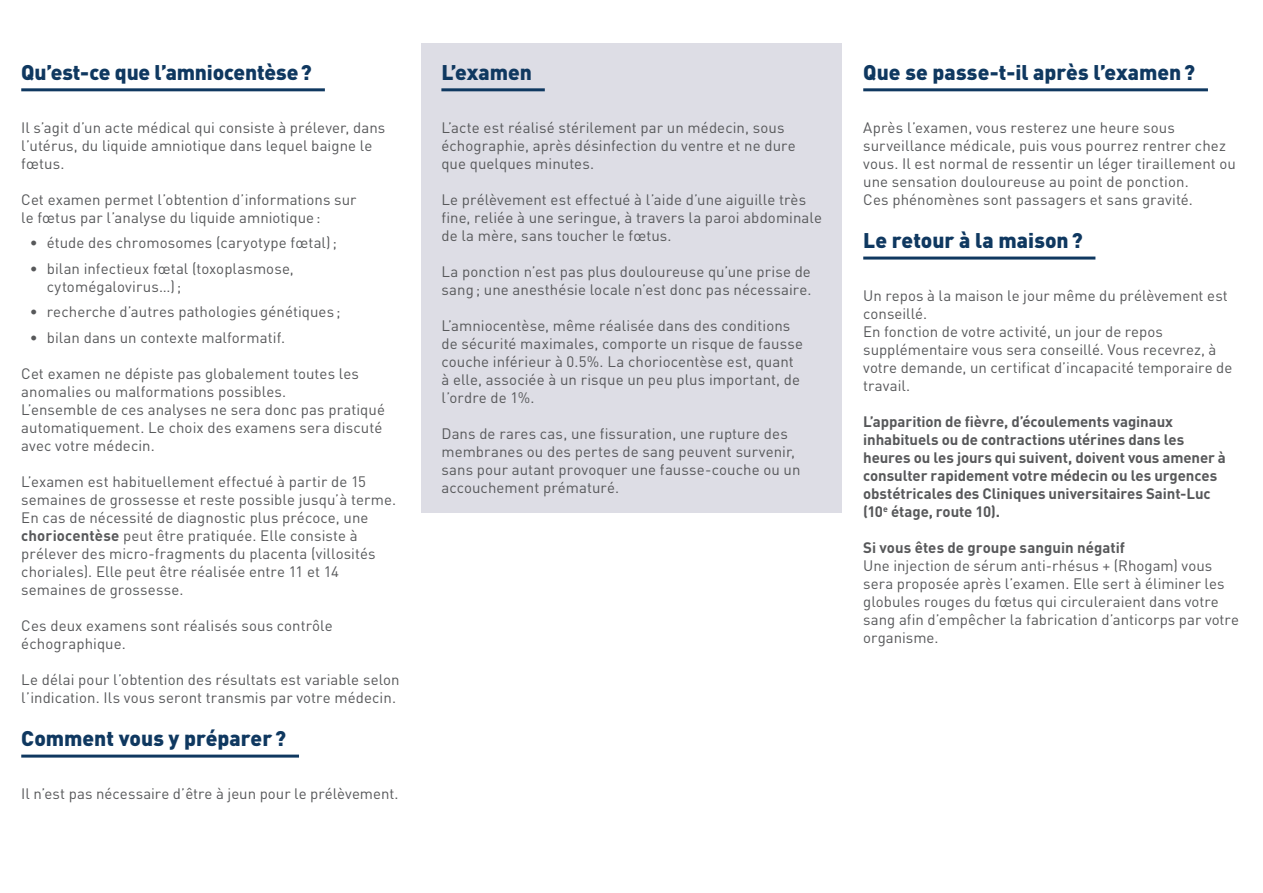
<style>
.page{position:relative;width:1263px;height:893px;background:#fff}
.page>*{position:absolute;margin:0;border:0;box-sizing:border-box;transform-origin:0 0}
.Titre{font:900 21px "DINOT";color:#0f3860}
.Corps_de_texte{font:15px/18px "DINOT";letter-spacing:.005em;color:#57585a}
.Corps_de_texte-2{font:700 15px/18px "DINOT";letter-spacing:-.005em;color:#57585a}
.s1{font-weight:700}
</style>
<div class="page">
<div style="left:421px;top:44px;width:421px;height:469px;background:#dddde5"></div>
<hr style="left:441px;top:88px;width:104px;height:3px;background:#0f3860">
<hr style="left:21px;top:88px;width:304px;height:3px;background:#0f3860">
<hr style="left:21px;top:755px;width:278px;height:3px;background:#0f3860">
<hr style="left:863px;top:88px;width:345px;height:3px;background:#0f3860">
<hr style="left:863px;top:257px;width:232px;height:3px;background:#0f3860">
<p class="Titre" style="left:21px;top:58px;width:292px">Qu’est-ce que l’amniocentèse?</p>
<p class="Corps_de_texte" style="left:21px;top:118px;width:366px">Il s’agit d’un acte médical qui consiste à prélever, dans l’utérus, du liquide amniotique dans lequel baigne le fœtus.</p>
<p class="Corps_de_texte" style="left:21px;top:190px;width:337px">Cet examen permet l’obtention d’informations sur</p>
<p class="Corps_de_texte" style="left:21px;top:208px;width:301px">le fœtus par l’analyse du liquide amniotique:</p>
<p class="Corps_de_texte" style="left:30px;top:234px;width:309px">• étude des chromosomes (caryotype fœtal);</p>
<p class="Corps_de_texte" style="left:47px;top:259px;width:249px;text-indent:-17px">• bilan infectieux fœtal (toxoplasmose, cytomégalovirus…);</p>
<p class="Corps_de_texte" style="left:30px;top:303px;width:312px">• recherche d’autres pathologies génétiques;</p>
<p class="Corps_de_texte" style="left:30px;top:328px;width:257px">• bilan dans un contexte malformatif.</p>
<p class="Corps_de_texte" style="left:21px;top:364px;width:339px">Cet examen ne dépiste pas globalement toutes les anomalies ou malformations possibles.</p>
<p class="Corps_de_texte" style="left:21px;top:400px;width:365px">L’ensemble de ces analyses ne sera donc pas pratiqué automatiquement. Le choix des examens sera discuté avec votre médecin.</p>
<p class="Corps_de_texte" style="left:21px;top:472px;width:376px">L’examen est habituellement effectué à partir de 15 semaines de grossesse et reste possible jusqu’à terme.</p>
<p class="Corps_de_texte" style="left:21px;top:508px;width:356px">En cas de nécessité de diagnostic plus précoce, une <span class="s1">choriocentèse</span> peut être pratiquée. Elle consiste à prélever des micro-fragments du placenta (villosités choriales). Elle peut être réalisée entre 11 et 14 semaines de grossesse.</p>
<p class="Corps_de_texte" style="left:21px;top:616px;width:313px">Ces deux examens sont réalisés sous contrôle échographique.</p>
<p class="Corps_de_texte" style="left:21px;top:670px;width:380px">Le délai pour l’obtention des résultats est variable selon l’indication. Ils vous seront transmis par votre médecin.</p>
<p class="Titre" style="left:21px;top:724px;width:266px">Comment vous y préparer?</p>
<p class="Corps_de_texte" style="left:21px;top:784px;width:379px">Il n’est pas nécessaire d’être à jeun pour le prélèvement.</p>
<p class="Titre" style="left:441px;top:58px;width:92px">L’examen</p>
<p class="Corps_de_texte" style="left:441px;top:118px;width:356px">L’acte est réalisé stérilement par un médecin, sous échographie, après désinfection du ventre et ne dure que quelques minutes.</p>
<p class="Corps_de_texte" style="left:441px;top:190px;width:382px">Le prélèvement est effectué à l’aide d’une aiguille très fine, reliée à une seringue, à travers la paroi abdominale de la mère, sans toucher le fœtus.</p>
<p class="Corps_de_texte" style="left:441px;top:262px;width:372px">La ponction n’est pas plus douloureuse qu’une prise de sang; une anesthésie locale n’est donc pas nécessaire.</p>
<p class="Corps_de_texte" style="left:441px;top:316px;width:363px">L’amniocentèse, même réalisée dans des conditions de sécurité maximales, comporte un risque de fausse couche inférieur à 0.5%. La choriocentèse est, quant à elle, associée à un risque un peu plus important, de l’ordre de 1%.</p>
<p class="Corps_de_texte" style="left:441px;top:424px;width:361px">Dans de rares cas, une fissuration, une rupture des membranes ou des pertes de sang peuvent survenir, sans pour autant provoquer une fausse-couche ou un accouchement prématuré.</p>
<p class="Titre" style="left:863px;top:58px;width:333px">Que se passe-t-il après l’examen?</p>
<p class="Corps_de_texte" style="left:863px;top:118px;width:374px">Après l’examen, vous resterez une heure sous surveillance médicale, puis vous pourrez rentrer chez vous. Il est normal de ressentir un léger tiraillement ou une sensation douloureuse au point de ponction.</p>
<p class="Corps_de_texte" style="left:863px;top:190px;width:331px">Ces phénomènes sont passagers et sans gravité.</p>
<p class="Titre" style="left:863px;top:226px;width:221px">Le retour à la maison?</p>
<p class="Corps_de_texte" style="left:863px;top:286px;width:366px">Un repos à la maison le jour même du prélèvement est conseillé.</p>
<p class="Corps_de_texte" style="left:863px;top:322px;width:371px">En fonction de votre activité, un jour de repos supplémentaire vous sera conseillé. Vous recevrez, à votre demande, un certificat d’incapacité temporaire de travail.</p>
<p class="Corps_de_texte-2" style="left:863px;top:412px;width:364px">L’apparition de fièvre, d’écoulements vaginaux inhabituels ou de contractions utérines dans les heures ou les jours qui suivent, doivent vous amener à consulter rapidement votre médecin ou les urgences obstétricales des Cliniques universitaires Saint-Luc</p>
<p class="Corps_de_texte-2" style="left:863px;top:502px;width:138px">(10<sup>e</sup> étage, route 10).</p>
<p class="Corps_de_texte-2" style="left:863px;top:538px;width:263px">Si vous êtes de groupe sanguin négatif</p>
<p class="Corps_de_texte" style="left:863px;top:556px;width:377px">Une injection de sérum anti-rhésus + (Rhogam) vous sera proposée après l’examen. Elle sert à éliminer les globules rouges du fœtus qui circuleraient dans votre sang afin d’empêcher la fabrication d’anticorps par votre organisme.</p>
</div>
